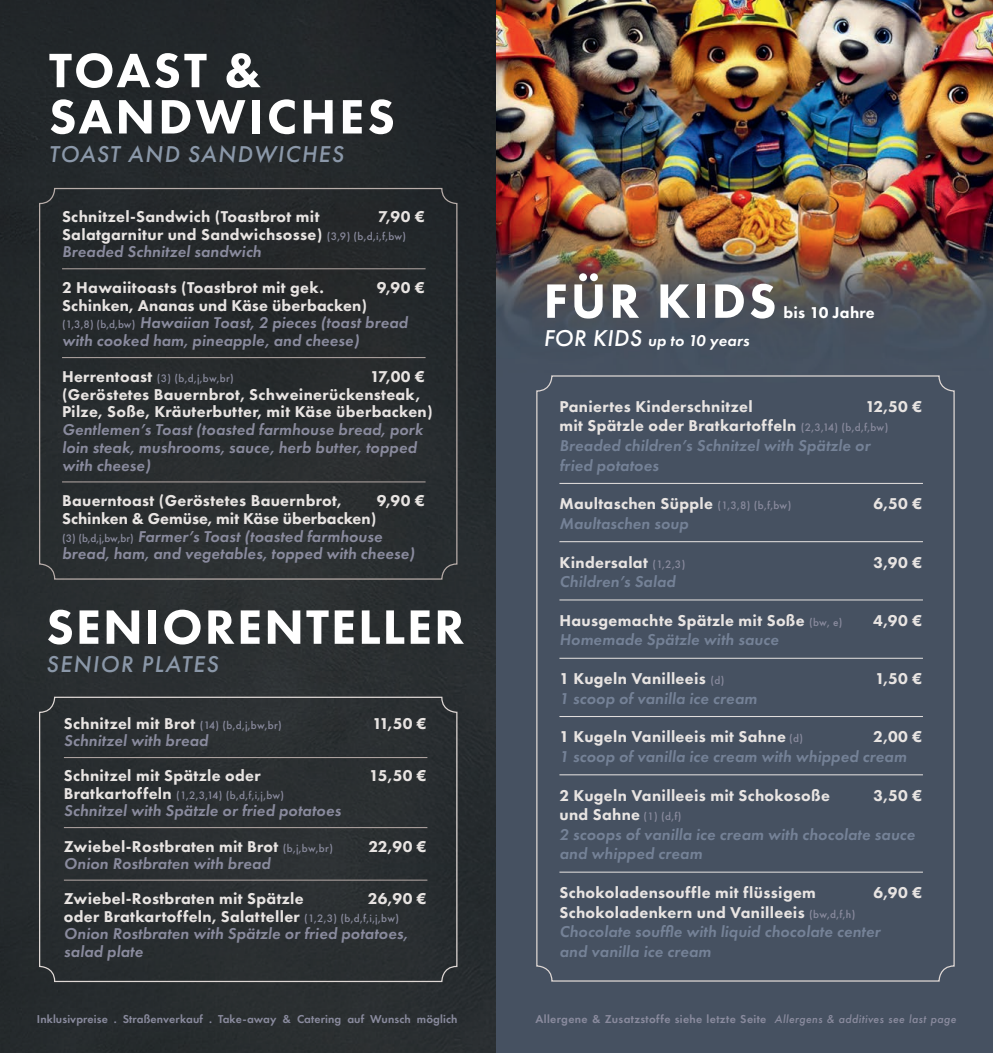
<style>
.page{position:relative;width:993px;height:1053px;background:#fff}
.page>*{position:absolute;margin:0;border:0;box-sizing:border-box;transform-origin:0 0}
.t1{font:800 50px "Futura PT";letter-spacing:.04em;color:#fff}
.t2{font:800 50px/46.2px "Futura PT";letter-spacing:.06em;color:#fff}
.t3{font:italic 500 23.75px "Futura PT";letter-spacing:.06em;color:#8b98a9}
.t4{font:800 16.25px/17.8px "Futura PT";letter-spacing:.02em;color:#e8e4e2}
.t5{font:italic 600 16.25px/17.8px "Futura PT";letter-spacing:.01em;color:#8a8b9e}
.t6{font:italic 600 16.25px/19.5px "Futura PT";letter-spacing:.01em;color:#758297}
.t7{font:italic 600 16.25px "Futura PT";letter-spacing:.01em;color:#fff}
.t8{font:800 16.25px "Futura PT";letter-spacing:.02em;color:#fff}
.t9{font:600 11.88px "Futura PT";letter-spacing:.03em;color:#8a8b9e}
.t10{font:600 11.88px "Futura PT";letter-spacing:.01em;color:#8a8b9e}
.t11{font:500 11.25px "Futura PT";letter-spacing:.02em;color:#8a8b9e}
.s1{font-weight:500;font-size:11.25px;color:#8a8b9e}
.s2{font-weight:600;font-style:italic;color:#8a8b9e}
.s3{font-weight:800;font-style:normal;color:#e8e4e2}
.s4{font-weight:500;font-style:normal;font-size:11.25px}
.s5{font-weight:800;font-size:16.25px;color:#e8e4e2}
.s6{font-weight:500;font-size:23.75px}
.s7{font-weight:500;font-style:normal;font-size:11.25px;color:#8a8b9e}
.s8{font-weight:500;font-style:italic}
</style>
<div class="page">
<div style="left:0;top:0;width:496px;height:1052px;background:#272c2e"></div>
<div style="left:39px;top:696px;width:418px;height:285px;border:1px solid #dfd8d5;border-radius:15px"></div>
<img style="left:496px;top:0;width:496px;height:1052px">
<hr style="left:64px;top:757px;width:363px;height:1px;background:#b6aaa7">
<hr style="left:64px;top:827px;width:363px;height:1px;background:#b6aaa7">
<hr style="left:64px;top:879px;width:363px;height:1px;background:#b6aaa7">
<hr style="left:559px;top:483px;width:363px;height:1px;background:#e8e4e2">
<hr style="left:559px;top:541px;width:363px;height:1px;background:#e8e4e2">
<hr style="left:559px;top:599px;width:363px;height:1px;background:#e8e4e2">
<hr style="left:559px;top:658px;width:363px;height:1px;background:#e8e4e2">
<hr style="left:559px;top:716px;width:363px;height:1px;background:#e8e4e2">
<hr style="left:559px;top:774px;width:363px;height:1px;background:#e8e4e2">
<hr style="left:559px;top:871px;width:363px;height:1px;background:#e8e4e2">
<hr style="left:62px;top:268px;width:363px;height:1px;background:#b6aaa7">
<hr style="left:62px;top:357px;width:363px;height:1px;background:#b6aaa7">
<hr style="left:62px;top:481px;width:363px;height:1px;background:#b6aaa7">
<h1 class="t2" style="left:49px;top:47px;width:347px">TOAST &amp;<br>SANDWICHES</h1>
<h2 class="t3" style="left:49px;top:139px;width:296px">TOAST AND SANDWICHES</h2>
<p class="t4" style="left:62px;top:207px;width:259px">Schnitzel-Sandwich (Toastbrot mit</p>
<p class="t4" style="left:62px;top:207px;width:364px;text-indent:316px">7,90 €<br>Salatgarnitur und Sandwichsosse) <span class="s1">(3,9) (b,d,i,f,bw)<br></span><span class="s2">Breaded Schnitzel sandwich</span></p>
<p class="t4" style="left:62px;top:278px;width:263px">2 Hawaiitoasts (Toastbrot mit gek.</p>
<p class="t4" style="left:376px;top:278px;width:50px">9,90 €</p>
<p class="t5" style="left:62px;top:296px;width:347px"><span class="s3">Schinken, Ananas und Käse überbacken)<br></span><span class="s4">(1,3,8) (b,d,bw)</span> Hawaiian Toast, 2 pieces (toast bread with cooked ham, pineapple, and cheese)</p>
<p class="t11" style="left:62px;top:371px;width:173px"><span class="s5">Herrentoast</span> (3) (b,d,j,bw,br)</p>
<p class="t4" style="left:62px;top:367px;width:372px;text-indent:308px">17,00 € (Geröstetes Bauernbrot, Schweinerückensteak,<br>Pilze, Soße, Kräuterbutter, mit Käse überbacken)</p>
<p class="t5" style="left:62px;top:420px;width:362px">Gentlemen’s Toast (toasted farmhouse bread, pork loin steak, mushrooms, sauce, herb butter, topped with cheese)</p>
<p class="t4" style="left:62px;top:491px;width:281px">Bauerntoast (Geröstetes Bauernbrot,</p>
<p class="t4" style="left:376px;top:491px;width:50px">9,90 €</p>
<p class="t5" style="left:62px;top:509px;width:354px"><span class="s3">Schinken &amp; Gemüse, mit Käse überbacken)<br></span><span class="s4">(3) (b,d,j,bw,br)</span> Farmer’s Toast (toasted farmhouse bread, ham, and vegetables, topped with cheese)</p>
<h1 class="t1" style="left:46px;top:595px;width:419px">SENIORENTELLER</h1>
<h2 class="t3" style="left:46px;top:649px;width:173px">SENIOR PLATES</h2>
<p class="t11" style="left:64px;top:718px;width:219px"><span class="s5">Schnitzel mit Brot</span> (14) (b,d,j,bw,br)</p>
<p class="t4" style="left:372px;top:714px;width:56px">11,50 €</p>
<p class="t5" style="left:64px;top:731px;width:146px">Schnitzel with bread</p>
<p class="t4" style="left:64px;top:766px;width:198px">Schnitzel mit Spätzle oder</p>
<p class="t4" style="left:369px;top:766px;width:59px">15,50 €</p>
<p class="t11" style="left:64px;top:788px;width:222px"><span class="s5">Bratkartoffeln</span> (1,2,3,14) (b,d,f,i,j,bw)</p>
<p class="t5" style="left:64px;top:793px;width:278px;line-height:35px">Schnitzel with Spätzle or fried potatoes<br><span class="s3">Zwiebel-Rostbraten mit Brot</span> <span class="s4">(b,j,bw,br)</span></p>
<p class="t4" style="left:368px;top:836px;width:60px">22,90 €</p>
<p class="t5" style="left:64px;top:854px;width:208px">Onion Rostbraten with bread</p>
<p class="t4" style="left:64px;top:889px;width:241px">Zwiebel-Rostbraten mit Spätzle</p>
<p class="t5" style="left:64px;top:889px;width:364px;text-indent:304px"><span class="s3">26,90 € oder Bratkartoffeln, Salatteller</span> <span class="s4">(1,2,3) (b,d,f,i,j,bw)<br></span>Onion Rostbraten with Spätzle or fried potatoes, salad plate</p>
<h1 class="t1" style="left:543px;top:270px;width:234px">FÜR KIDS</h1>
<p class="t7" style="left:543px;top:330px;width:207px"><span class="s6">FOR KIDS</span> up to 10 years</p>
<p class="t8" style="left:783px;top:302px;width:93px">bis 10 Jahre</p>
<p class="t4" style="left:559px;top:397px;width:195px">Paniertes Kinderschnitzel</p>
<p class="t6" style="left:559px;top:396px;width:364px;text-indent:306px"><span class="s3">12,50 € mit Spätzle oder Bratkartoffeln</span> <span class="s7">(2,3,14) (b,d,f,bw)<br></span>Breaded children’s Schnitzel with Spätzle or<br>fried potatoes</p>
<p class="t4" style="left:559px;top:494px;width:233px">Maultaschen Süpple <span class="s1">(1,3,8) (b,f,bw)</span></p>
<p class="t4" style="left:873px;top:494px;width:50px">6,50 €</p>
<p class="t6" style="left:559px;top:513px;width:130px">Maultaschen soup</p>
<p class="t4" style="left:559px;top:553px;width:127px">Kindersalat <span class="s1">(1,2,3)</span></p>
<p class="t4" style="left:873px;top:553px;width:50px">3,90 €</p>
<p class="t6" style="left:559px;top:571px;width:117px">Children’s Salad</p>
<p class="t4" style="left:559px;top:611px;width:284px">Hausgemachte Spätzle mit Soße <span class="s1">(bw, e)</span></p>
<p class="t4" style="left:873px;top:611px;width:50px">4,90 €</p>
<p class="t6" style="left:559px;top:629px;width:221px">Homemade Spätzle with sauce</p>
<p class="t4" style="left:559px;top:669px;width:166px">1 Kugeln Vanilleeis <span class="s1">(d)</span></p>
<p class="t4" style="left:874px;top:669px;width:49px">1,50 €</p>
<p class="t6" style="left:559px;top:688px;width:199px">1 scoop of vanilla ice cream</p>
<p class="t4" style="left:559px;top:727px;width:245px">1 Kugeln Vanilleeis mit Sahne <span class="s1">(d)</span></p>
<p class="t4" style="left:873px;top:727px;width:50px">2,00 €</p>
<p class="t6" style="left:559px;top:746px;width:348px">1 scoop of vanilla ice cream with whipped cream</p>
<p class="t4" style="left:559px;top:786px;width:272px">2 Kugeln Vanilleeis mit Schokosoße</p>
<p class="t4" style="left:873px;top:786px;width:50px">3,50 €</p>
<p class="t6" style="left:559px;top:804px;width:357px"><span class="s3">und Sahne</span> <span class="s7">(1) (d,f)<br></span>2 scoops of vanilla ice cream with chocolate sauce and whipped cream</p>
<p class="t4" style="left:559px;top:883px;width:258px">Schokoladensouffle mit flüssigem</p>
<p class="t4" style="left:873px;top:883px;width:50px">6,90 €</p>
<p class="t6" style="left:559px;top:901px;width:322px"><span class="s3">Schokoladenkern und Vanilleeis</span> <span class="s7">(bw,d,f,h)<br></span>Chocolate souffle with liquid chocolate center and vanilla ice cream</p>
<p class="t10" style="left:37px;top:1011px;width:422px">Inklusivpreise . Straßenverkauf . Take-away &amp; Catering auf Wunsch möglich</p>
<p class="t9" style="left:535px;top:1011px;width:422px">Allergene &amp; Zusatzstoffe siehe letzte Seite <span class="s8">Allergens &amp; additives see last page</span></p>
</div>
